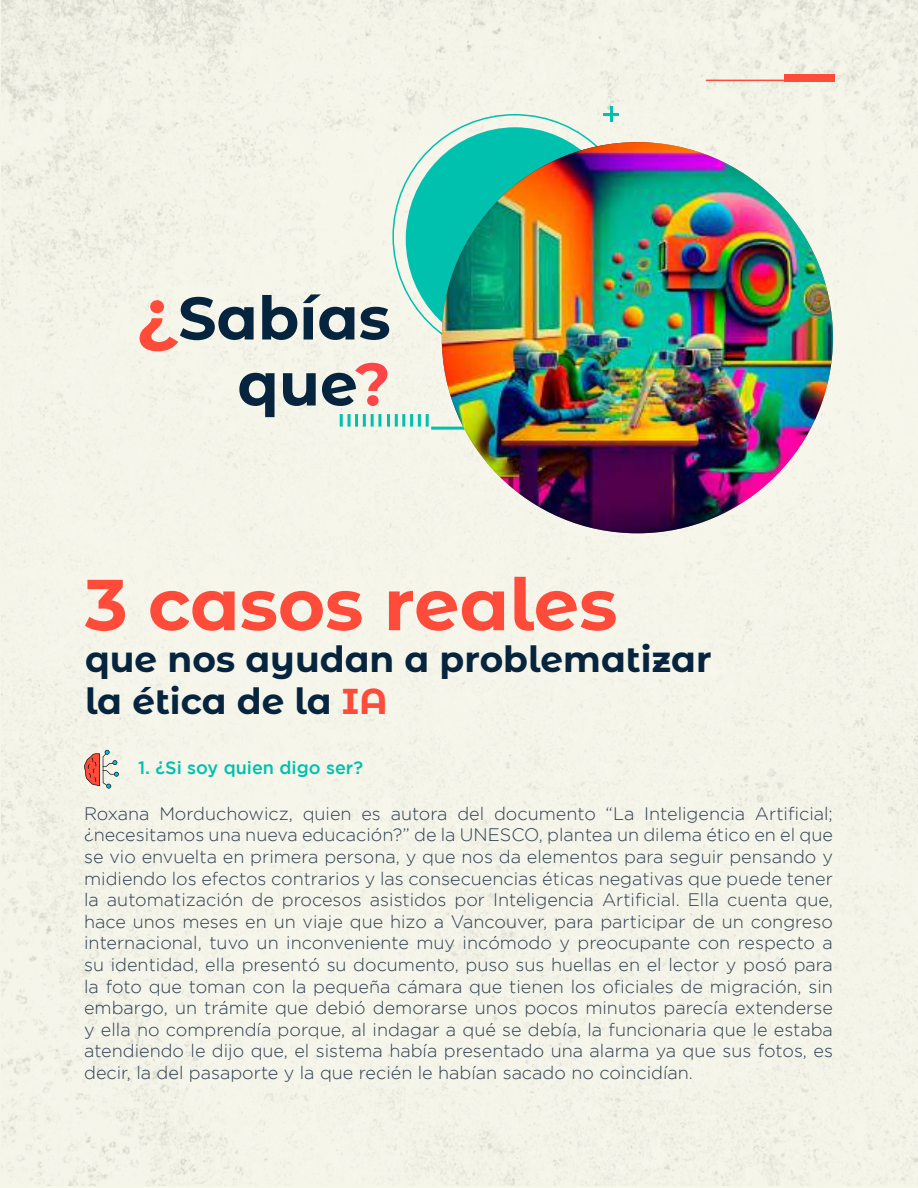
<style>
.page{position:relative;width:918px;height:1188px;background:#fff}
.page>*{position:absolute;margin:0;border:0;box-sizing:border-box;transform-origin:0 0}
.t1{font:700 72px "Montserrat Alternates";color:#ff4b39}
.t2{font:700 60px/66px "Montserrat Alternates";color:#06243e;text-align:right}
.t3{font:700 36px/42px "Montserrat Alternates";color:#06243e}
.t4{font:300 18px/21.6px "Gotham";color:#2e3e50;text-align:justify}
.t5{font:500 18px "Gotham";color:#00c0ae}
.s1{font-size:72px;color:#ff4b39}
.s2{color:#ff4548}
.s3{color:#ff4b39}
</style>
<div class="page">
<div style="left:1px;top:0;width:917px;height:1185px;background:#f5f5ea"></div>
<hr style="left:706px;top:80px;width:119px;height:1px;background:#ff4b39">
<div style="left:784px;top:74px;width:51px;height:7px;background:#ff4b39"></div>
<div style="left:406px;top:127px;width:218px;height:224px;background:#00c0ae;border-radius:50%"></div>
<svg style="left:603px;top:106px;width:16px;height:16px"></svg>
<hr style="left:431px;top:427px;width:113px;height:3px;background:#00c0ae">
<svg style="left:387px;top:414px;width:42px;height:13px"></svg>
<svg style="left:340px;top:414px;width:41px;height:13px"></svg>
<svg style="left:84px;top:750px;width:35px;height:39px"></svg>
<img style="left:442px;top:142px;width:391px;height:391px;border-radius:196px">
<h2 class="t2" style="left:136px;top:282px;width:256px"><span class="s1">¿</span>Sabías que<span class="s2">?</span></h2>
<h1 class="t1" style="left:85px;top:553px;width:534px">3 casos reales</h1>
<h3 class="t3" style="left:85px;top:637px;width:628px">que nos ayudan a problematizar la ética de la <span class="s3">IA</span></h3>
<p class="t5" style="left:138px;top:758px;width:226px">1. ¿Si soy quien digo ser?</p>
<p class="t4" style="left:84px;top:802px;width:750px">Roxana Morduchowicz, quien es autora del documento “La Inteligencia Artificial; ¿necesitamos una nueva educación?” de la UNESCO, plantea un dilema ético en el que se vio envuelta en primera persona, y que nos da elementos para seguir pensando y midiendo los efectos contrarios y las consecuencias éticas negativas que puede tener la automatización de procesos asistidos por Inteligencia Artificial. Ella cuenta que, hace unos meses en un viaje que hizo a Vancouver, para participar de un congreso internacional, tuvo un inconveniente muy incómodo y preocupante con respecto a su identidad, ella presentó su documento, puso sus huellas en el lector y posó para la foto que toman con la pequeña cámara que tienen los oficiales de migración, sin embargo, un trámite que debió demorarse unos pocos minutos parecía extenderse y ella no comprendía porque, al indagar a qué se debía, la funcionaria que le estaba atendiendo le dijo que, el sistema había presentado una alarma ya que sus fotos, es decir, la del pasaporte y la que recién le habían sacado no coincidían.</p>
</div>
